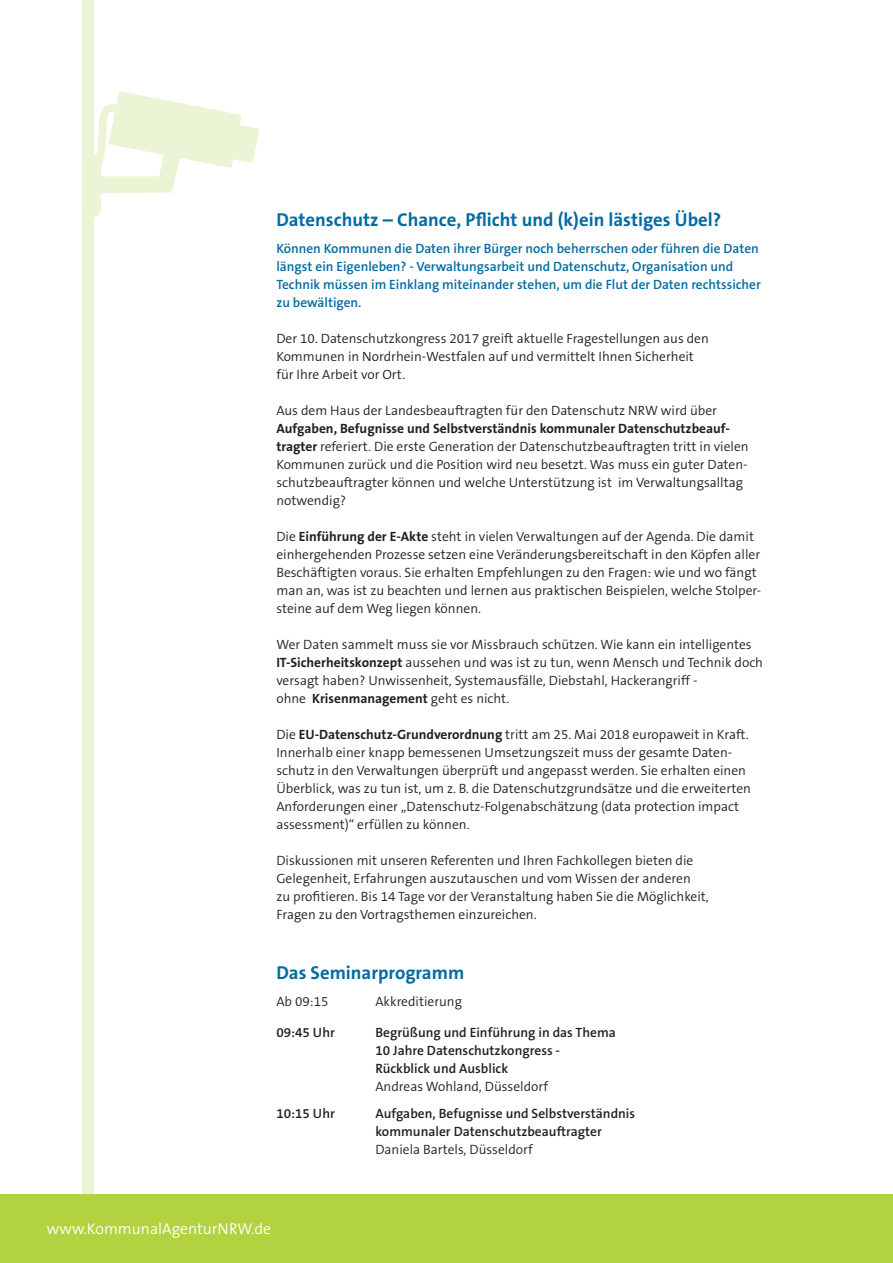
<style>
.page{position:relative;width:893px;height:1263px;background:#fff}
.page>*{position:absolute;margin:0;border:0;box-sizing:border-box;transform-origin:0 0}
.t1{font:700 18.75px "The Sans B7";color:#036ba2}
.t2{font:300 15.75px "The Sans B4";color:#fff}
.t3{font:300 13.5px/18px "The Sans B4";color:#231f20}
.t4{font:600 13.5px/18px "The Sans B6";color:#036ba2}
.t5{font:600 13.5px/18px "The Sans B6";color:#231f20}
.t6{font:700 13.5px "The Sans B7";color:#231f20}
.s1{font-family:"The Sans B7";font-weight:700}
</style>
<div class="page">
<svg style="left:82px;top:0;width:177px;height:1194px"></svg>
<div style="left:0;top:1194px;width:893px;height:69px;background:#b2d23f"></div>
<h1 class="t1" style="left:276px;top:208px;width:446px">Datenschutz – Chance, Pflicht und (k)ein lästiges Übel?</h1>
<p class="t4" style="left:276px;top:239px;width:486px">Können Kommunen die Daten ihrer Bürger noch beherrschen oder führen die Daten längst ein Eigenleben? - Verwaltungsarbeit und Datenschutz, Organisation und Technik müssen im Einklang miteinander stehen, um die Flut der Daten rechtssicher zu bewältigen.</p>
<p class="t3" style="left:276px;top:329px;width:434px">Der 10. Datenschutzkongress 2017 greift aktuelle Fragestellungen aus den<br>Kommunen in Nordrhein-Westfalen auf und vermittelt Ihnen Sicherheit für Ihre Arbeit vor Ort.</p>
<p class="t3" style="left:276px;top:401px;width:442px">Aus dem Haus der Landesbeauftragten für den Datenschutz NRW wird über</p>
<p class="t6" style="left:276px;top:419px;width:455px">Aufgaben, Befugnisse und Selbstverständnis kommunaler Datenschutzbeauf-</p>
<p class="t3" style="left:276px;top:437px;width:474px"><span class="s1">tragter</span> referiert. Die erste Generation der Datenschutzbeauftragten tritt in vielen Kommunen zurück und die Position wird neu besetzt. Was muss ein guter Daten&shy;schutzbeauftragter können und welche Unterstützung ist im Verwaltungsalltag notwendig?</p>
<p class="t3" style="left:276px;top:527px;width:486px">Die <span class="s1">Einführung der E-Akte</span> steht in vielen Verwaltungen auf der Agenda. Die damit einhergehenden Prozesse setzen eine Veränderungsbereitschaft in den Köpfen aller Beschäftigten voraus. Sie erhalten Empfehlungen zu den Fragen: wie und wo fängt man an, was ist zu beachten und lernen aus praktischen Beispielen, welche Stolper&shy;steine auf dem Weg liegen können.</p>
<p class="t3" style="left:276px;top:635px;width:488px">Wer Daten sammelt muss sie vor Missbrauch schützen. Wie kann ein intelligentes <span class="s1">IT-Sicherheitskonzept</span> aussehen und was ist zu tun, wenn Mensch und Technik doch versagt haben? Unwissenheit, Systemausfälle, Diebstahl, Hackerangriff -<br>ohne <span class="s1">Krisenmanagement</span> geht es nicht.</p>
<p class="t3" style="left:276px;top:725px;width:476px">Die <span class="s1">EU-Datenschutz-Grundverordnung</span> tritt am 25. Mai 2018 europaweit in Kraft.<br>Innerhalb einer knapp bemessenen Umsetzungszeit muss der gesamte Daten&shy;schutz in den Verwaltungen überprüft und angepasst werden. Sie erhalten einen Überblick, was zu tun ist, um z. B. die Datenschutzgrundsätze und die erweiterten Anforderungen einer „Datenschutz-Folgenabschätzung (data protection impact assessment)“ erfüllen zu können.</p>
<p class="t3" style="left:276px;top:851px;width:434px">Diskussionen mit unseren Referenten und Ihren Fachkollegen bieten die Gelegenheit, Erfahrungen auszutauschen und vom Wissen der anderen<br>zu profitieren. Bis 14 Tage vor der Veranstaltung haben Sie die Möglichkeit, Fragen zu den Vortragsthemen einzureichen.</p>
<h1 class="t1" style="left:276px;top:961px;width:189px">Das Seminarprogramm</h1>
<p class="t3" style="left:276px;top:993px;width:54px">Ab 09:15</p>
<p class="t3" style="left:375px;top:993px;width:88px">Akkreditierung</p>
<p class="t5" style="left:276px;top:1024px;width:60px">09:45 Uhr</p>
<p class="t5" style="left:375px;top:1024px;width:242px">Begrüßung und Einführung in das Thema<br>10 Jahre Datenschutzkongress -<br>Rückblick und Ausblick</p>
<p class="t3" style="left:375px;top:1077px;width:174px">Andreas Wohland, Düsseldorf</p>
<p class="t5" style="left:276px;top:1104px;width:60px">10:15 Uhr</p>
<p class="t5" style="left:375px;top:1104px;width:261px">Aufgaben, Befugnisse und Selbstverständnis kommunaler Datenschutzbeauftragter</p>
<p class="t3" style="left:375px;top:1140px;width:159px">Daniela Bartels, Düsseldorf</p>
<p class="t2" style="left:47px;top:1219px;width:226px">www.KommunalAgenturNRW.de</p>
</div>
